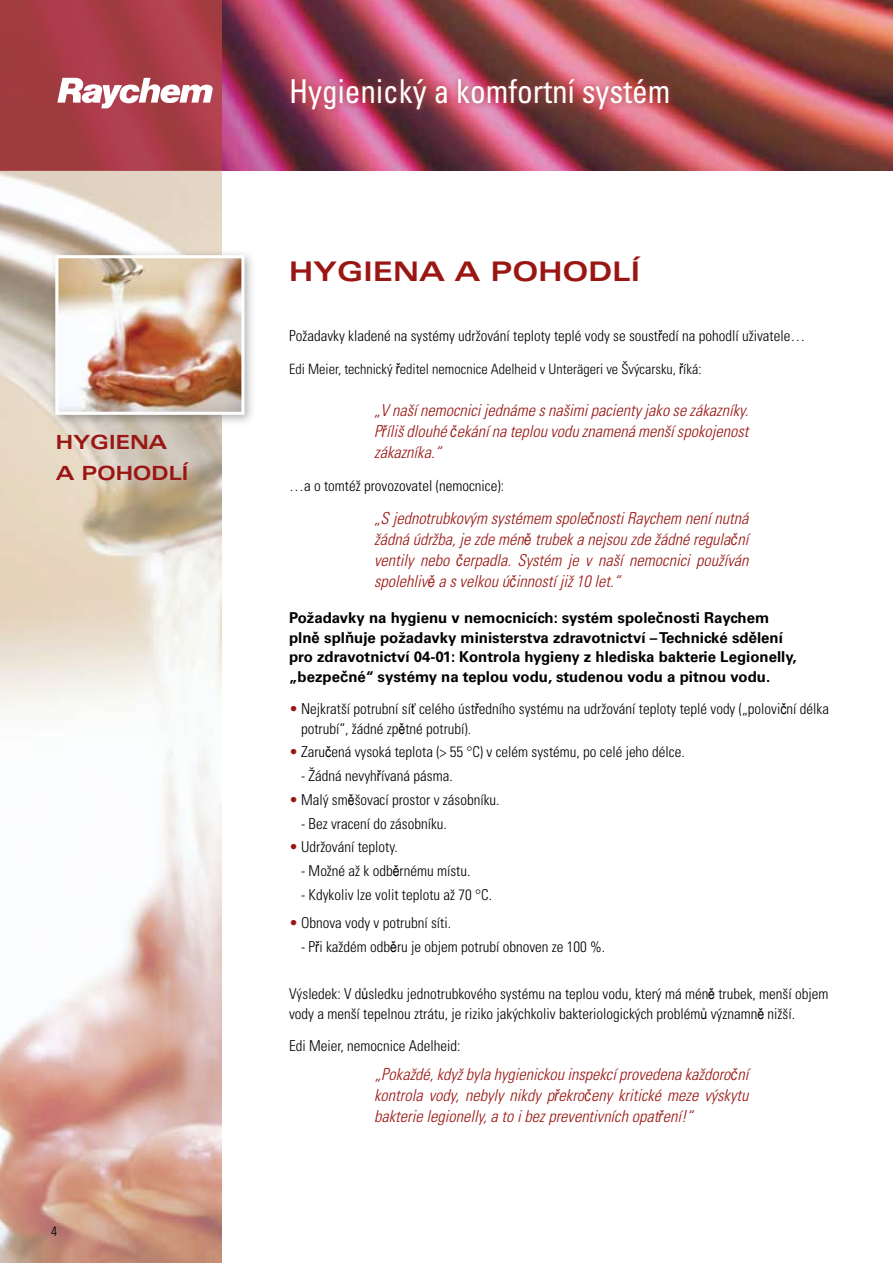
<style>
.page{position:relative;width:893px;height:1263px;background:#fff}
.page>*{position:absolute;margin:0;border:0;box-sizing:border-box;transform-origin:0 0}
.t1{font:condensed 33px "Univers";color:#fff;scale:.95 1}
.t2{font:700 expanded 27px "Univers";color:#9a1612}
.t3{font:700 expanded 19.5px/31.3px "Univers";letter-spacing:-.01em;color:#9a1612}
.t4{font:italic 300 condensed 16.5px/21px "Univers";color:#9a1612;text-align:justify}
.t5{font:300 condensed 15px/19.5px "Univers";color:#000}
.t6{font:700 15px/19.5px "Univers";color:#000}
.t7{font:300 condensed 14.25px "Univers";color:#000}
.t8{font:300 condensed 13.5px "Univers";color:#000}
.s1{font-family:"Arial Narrow";font-weight:400;font-stretch:normal}
.s2{font-family:"Arial Narrow";font-weight:400;font-stretch:normal;font-size:15px}
.s3{font-family:"Arial"}
.s4{color:#9a1612}
</style>
<div class="page">
<img style="left:221px;top:0;width:672px;height:170px">
<img style="left:0;top:170px;width:221px;height:1093px">
<img style="left:285px;top:72px;width:390px;height:45px">
<div style="left:49px;top:249px;width:208px;height:178px;background:#000;opacity:.3"></div>
<img style="left:59px;top:259px;width:181px;height:152px">
<div style="left:55px;top:255px;width:189px;height:160px;border:3px solid #fff"></div>
<div style="left:0;top:0;width:221px;height:170px;background:linear-gradient(to bottom,#aa3d48,#a33c43)"></div>
<svg style="left:57px;top:78px;width:156px;height:30px"></svg>
<h3 class="t3" style="left:56px;top:426px;width:134px">HYGIENA<br>A POHODLÍ</h3>
<p class="t8" style="left:51px;top:1223px;width:7px">4</p>
<h1 class="t1" style="left:289px;top:71px;width:403px">Hygienický a komfortní systém</h1>
<h2 class="t2" style="left:289px;top:256px;width:353px">HYGIENA A POHODLÍ</h2>
<p class="t5" style="left:289px;top:326px;width:518px">Požadavky kladené na systémy udržování teploty teplé vody se soust<span class="s1">ř</span>edí na pohodlí uživatele…</p>
<p class="t7" style="left:289px;top:360px;width:414px">Edi Meier, technický <span class="s2">ř</span>editel nemocnice Adelheid v Unterägeri ve Švýcarsku, <span class="s2">ř</span>íká:</p>
<p class="t4" style="left:374px;top:399px;width:376px">„V naší nemocnici jednáme s našimi pacienty jako se zákazníky.<br>P<span class="s1">ř</span>íliš dlouhé <span class="s1">č</span>ekání na teplou vodu znamená menší spokojenost zákazníka.“</p>
<p class="t5" style="left:289px;top:475px;width:216px">…a o tomtéž provozovatel (nemocnice):</p>
<p class="t4" style="left:374px;top:507px;width:376px">„S jednotrubkovým systémem spole<span class="s1">č</span>nosti Raychem není nutná žádná údržba, je zde mén<span class="s1">ě</span> trubek a nejsou zde žádné regula<span class="s1">č</span>ní ventily nebo <span class="s1">č</span>erpadla. Systém je v naší nemocnici používán spolehliv<span class="s1">ě</span> a s velkou ú<span class="s1">č</span>inností již 10 let.“</p>
<p class="t6" style="left:289px;top:608px;width:509px">Požadavky na hygienu v nemocnicích: systém spole<span class="s3">č</span>nosti Raychem pln<span class="s3">ě</span> spl<span class="s3">ň</span>uje požadavky ministerstva zdravotnictví – Technické sd<span class="s3">ě</span>lení pro zdravotnictví 04-01: Kontrola hygieny z hlediska bakterie Legionelly, „bezpe<span class="s3">č</span>né“ systémy na teplou vodu, studenou vodu a pitnou vodu.</p>
<p class="t5" style="left:301px;top:699px;width:529px;text-indent:-12px"><span class="s4">•</span> Nejkratší potrubní sí<span class="s1">ť</span> celého úst<span class="s1">ř</span>edního systému na udržování teploty teplé vody („polovi<span class="s1">č</span>ní délka potrubí“, žádné zp<span class="s1">ě</span>tné potrubí).</p>
<p class="t5" style="left:289px;top:742px;width:397px"><span class="s4">•</span> Zaru<span class="s1">č</span>ená vysoká teplota (&gt; 55 °C) v celém systému, po celé jeho délce.</p>
<p class="t5" style="left:301px;top:766px;width:153px">- Žádná nevyh<span class="s1">ř</span>ívaná pásma.</p>
<p class="t5" style="left:289px;top:790px;width:212px"><span class="s4">•</span> Malý sm<span class="s1">ě</span>šovací prostor v zásobníku.</p>
<p class="t5" style="left:301px;top:813px;width:147px">- Bez vracení do zásobníku.</p>
<p class="t5" style="left:289px;top:837px;width:110px"><span class="s4">•</span> Udržování teploty.</p>
<p class="t5" style="left:301px;top:861px;width:171px">- Možné až k odb<span class="s1">ě</span>rnému místu.</p>
<p class="t5" style="left:301px;top:885px;width:192px">- Kdykoliv lze volit teplotu až 70 °C.</p>
<p class="t5" style="left:289px;top:913px;width:163px"><span class="s4">•</span> Obnova vody v potrubní síti.</p>
<p class="t5" style="left:301px;top:936px;width:306px">- P<span class="s1">ř</span>i každém odb<span class="s1">ě</span>ru je objem potrubí obnoven ze 100 %.</p>
<p class="t5" style="left:289px;top:984px;width:541px">Výsledek: V d<span class="s1">ů</span>sledku jednotrubkového systému na teplou vodu, který má mén<span class="s1">ě</span> trubek, menší objem vody a menší tepelnou ztrátu, je riziko jakýchkoliv bakteriologických problém<span class="s1">ů</span> významn<span class="s1">ě</span> nižší.</p>
<p class="t5" style="left:289px;top:1036px;width:173px">Edi Meier, nemocnice Adelheid:</p>
<p class="t4" style="left:374px;top:1064px;width:376px">„Pokaždé, když byla hygienickou inspekcí provedena každoro<span class="s1">č</span>ní kontrola vody, nebyly nikdy p<span class="s1">ř</span>ekro<span class="s1">č</span>eny kritické meze výskytu bakterie legionelly, a to i bez preventivních opat<span class="s1">ř</span>ení!“</p>
</div>
